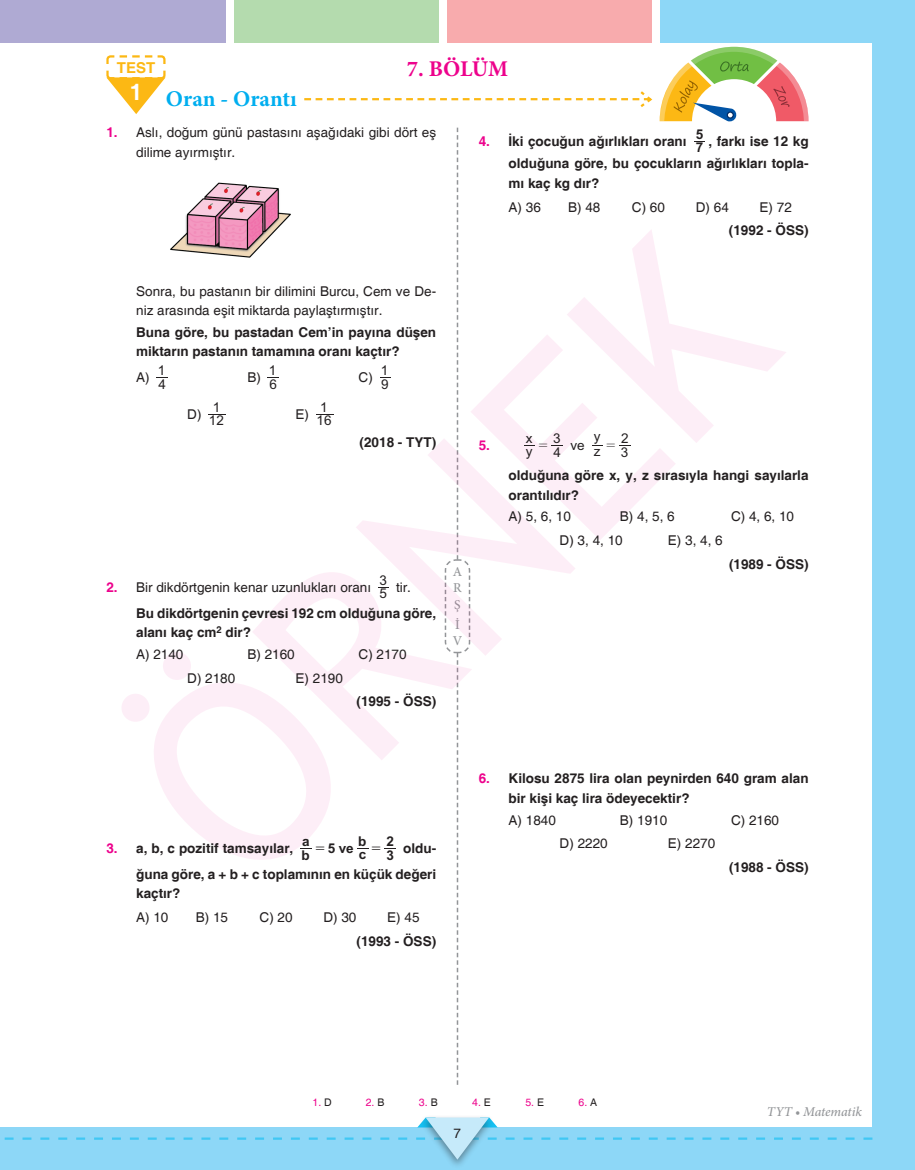
<style>
.page{position:relative;width:915px;height:1170px;background:#fff}
.page>*{position:absolute;margin:0;border:0;box-sizing:border-box;transform-origin:0 0}
.t1{font:255px "Trebuchet MS";color:#ed028c}
.t2{font:700 22.5px "Minion Pro";letter-spacing:-.005em;color:#00aeef}
.t3{font:700 22.5px "Minion Pro";letter-spacing:-.01em;color:#ed028c}
.t4{font:700 15px "Helvetica";color:#fcb814}
.t5{font:700 13.5px/19.5px "Helvetica";color:#231f20}
.t6{font:13.5px/19.5px "Helvetica";color:#231f20}
.t7{font:13.5px "Arial";color:#231f20}
.t8{font:italic 500 13.5px "Minion Pro";letter-spacing:-.005em;color:#939598}
.t9{font:700 13.5px "Arial";color:#231f20}
.t10{font:500 13.5px/16.2px "Minion Pro";color:#939598;text-align:justify}
.t11{font:700 13.5px "Helvetica";color:#ed028c}
.t12{font:13.5px "M Ma Greek";color:#231f20}
.t13{font:10.5px "Helvetica";color:#ed028c}
.s1{font-weight:700;color:#ed028c}
.s2{color:#ed028c}
.s3{font-family:"M Ma Greek"}
.s4{color:#231f20}
</style>
<div class="page">
<div style="left:659px;top:0;width:230px;height:43px;background:#8dd7f7"></div>
<div style="left:0;top:1127px;width:876px;height:42px;background:#8dd7f7"></div>
<div style="left:872px;top:0;width:42px;height:1169px;background:#8dd7f7"></div>
<div style="left:0;top:0;width:225px;height:43px;background:#afaad3"></div>
<div style="left:234px;top:0;width:204px;height:43px;background:#b4dbae"></div>
<div style="left:446px;top:0;width:205px;height:43px;background:#f8abad"></div>
<div style="left:419px;top:1114px;width:76px;height:55px;background:#231f20;opacity:.45"></div>
<svg style="left:5px;top:1117px;width:867px;height:42px"></svg>
<svg style="left:444px;top:128px;width:27px;height:956px"></svg>
<svg style="left:106px;top:55px;width:60px;height:59px"></svg>
<svg style="left:304px;top:47px;width:505px;height:75px"></svg>
<img style="left:170px;top:182px;width:121px;height:76px">
<svg style="left:156px;top:377px;width:12px;height:1px"></svg>
<svg style="left:208px;top:414px;width:18px;height:1px"></svg>
<svg style="left:316px;top:414px;width:17px;height:1px"></svg>
<svg style="left:300px;top:848px;width:12px;height:1px"></svg>
<svg style="left:384px;top:848px;width:12px;height:1px"></svg>
<p class="t4" style="left:117px;top:58px;width:40px">TEST</p>
<h2 class="t2" style="left:130px;top:83px;width:168px"><sup>1</sup> Oran - Orantı</h2>
<h2 class="t3" style="left:406px;top:53px;width:103px">7. BÖLÜM</h2>
<p class="t6" style="left:136px;top:123px;width:301px;text-indent:-30px"><span class="s1">1.</span> Aslı, doğum günü pastasını aşağıdaki gibi dört eş dilime ayırmıştır.</p>
<p class="t9" style="left:695px;top:125px;width:9px">5</p>
<p class="t5" style="left:508px;top:130px;width:301px;line-height:22.5px;text-align:right">, farkı ise 12 kg<br>olduğuna göre, bu çocukların ağırlıkları topla-</p>
<p class="t5" style="left:508px;top:174px;width:92px">mı kaç kg dır?</p>
<p class="t6" style="left:508px;top:197px;width:34px">A) 36</p>
<p class="t6" style="left:568px;top:197px;width:34px">B) 48</p>
<p class="t6" style="left:631px;top:197px;width:35px">C) 60</p>
<p class="t6" style="left:695px;top:197px;width:35px">D) 64</p>
<p class="t6" style="left:759px;top:197px;width:34px">E) 72</p>
<p class="t5" style="left:728px;top:221px;width:81px">(1992 - ÖSS)</p>
<p class="t5" style="left:478px;top:132px;width:209px"><span class="s2">4.</span> İki çocuğun ağırlıkları oranı</p>
<p class="t9" style="left:695px;top:138px;width:9px">7</p>
<h1 class="t1" style="left:75px;top:725px;width:768px;rotate:-45deg">ÖRNEK</h1>
<p class="t6" style="left:136px;top:282px;width:301px">Sonra, bu pastanın bir dilimini Burcu, Cem ve De&shy;niz arasında eşit miktarda paylaştırmıştır.</p>
<p class="t5" style="left:136px;top:323px;width:301px">Buna göre, bu pastadan Cem’in payına düşen miktarın pastanın tamamına oranı kaçtır?</p>
<p class="t6" style="left:136px;top:368px;width:15px">A)</p>
<p class="t7" style="left:158px;top:375px;width:9px">4</p>
<p class="t7" style="left:158px;top:362px;width:9px">1</p>
<p class="t7" style="left:269px;top:362px;width:9px">1</p>
<p class="t7" style="left:380px;top:362px;width:9px">1</p>
<p class="t6" style="left:358px;top:368px;width:16px">C)</p>
<p class="t7" style="left:381px;top:375px;width:9px">9</p>
<p class="t6" style="left:247px;top:368px;width:15px">B)</p>
<p class="t7" style="left:269px;top:375px;width:9px">6</p>
<p class="t7" style="left:213px;top:398px;width:9px">1</p>
<p class="t7" style="left:320px;top:398px;width:9px">1</p>
<p class="t6" style="left:187px;top:405px;width:16px">D)</p>
<p class="t7" style="left:209px;top:412px;width:17px">12</p>
<p class="t6" style="left:295px;top:405px;width:15px">E)</p>
<p class="t7" style="left:316px;top:412px;width:17px">16</p>
<p class="t7" style="left:620px;top:429px;width:9px">2</p>
<p class="t7" style="left:553px;top:429px;width:9px">3</p>
<p class="t7" style="left:593px;top:427px;width:8px">y</p>
<p class="t7" style="left:525px;top:429px;width:8px">x</p>
<p class="t5" style="left:359px;top:433px;width:78px">(2018 - TYT)</p>
<p class="t11" style="left:478px;top:437px;width:13px">5.</p>
<p class="t7" style="left:570px;top:436px;width:47px">ve z <span class="s3">=</span></p>
<p class="t12" style="left:538px;top:438px;width:11px">=</p>
<p class="t5" style="left:508px;top:466px;width:301px">olduğuna göre x, y, z sırasıyla hangi sayılarla orantılıdır?</p>
<p class="t6" style="left:508px;top:507px;width:64px">A) 5, 6, 10</p>
<p class="t6" style="left:619px;top:507px;width:56px">B) 4, 5, 6</p>
<p class="t6" style="left:730px;top:507px;width:65px">C) 4, 6, 10</p>
<p class="t6" style="left:559px;top:531px;width:65px">D) 3, 4, 10</p>
<p class="t6" style="left:667px;top:531px;width:56px">E) 3, 4, 6</p>
<p class="t5" style="left:728px;top:555px;width:81px">(1989 - ÖSS)</p>
<p class="t7" style="left:620px;top:443px;width:9px">3</p>
<p class="t7" style="left:553px;top:443px;width:9px">4</p>
<p class="t7" style="left:525px;top:442px;width:8px">y</p>
<p class="t10" style="left:452px;top:563px;width:11px">A R Ş</p>
<p class="t10" style="left:452px;top:616px;width:11px">İ<br>V</p>
<p class="t7" style="left:379px;top:571px;width:9px">3</p>
<p class="t6" style="left:106px;top:578px;width:266px"><span class="s1">2.</span> Bir dikdörtgenin kenar uzunlukları oranı</p>
<p class="t7" style="left:379px;top:584px;width:9px">5</p>
<p class="t6" style="left:396px;top:578px;width:16px">tir.</p>
<p class="t5" style="left:136px;top:604px;width:301px">Bu dikdörtgenin çevresi 192 cm olduğuna göre, alanı kaç cm<sup>2</sup> dir?</p>
<p class="t6" style="left:136px;top:645px;width:49px">A) 2140</p>
<p class="t6" style="left:247px;top:645px;width:49px">B) 2160</p>
<p class="t6" style="left:358px;top:645px;width:50px">C) 2170</p>
<p class="t6" style="left:187px;top:668px;width:50px">D) 2180</p>
<p class="t6" style="left:295px;top:668px;width:49px">E) 2190</p>
<p class="t5" style="left:356px;top:692px;width:81px">(1995 - ÖSS)</p>
<p class="t5" style="left:508px;top:769px;width:301px;text-indent:-30px"><span class="s2">6.</span> Kilosu 2875 lira olan peynirden 640 gram alan bir kişi kaç lira ödeyecektir?</p>
<p class="t6" style="left:508px;top:810px;width:49px">A) 1840</p>
<p class="t6" style="left:619px;top:810px;width:49px">B) 1910</p>
<p class="t6" style="left:730px;top:810px;width:50px">C) 2160</p>
<p class="t6" style="left:559px;top:834px;width:50px">D) 2220</p>
<p class="t6" style="left:667px;top:834px;width:49px">E) 2270</p>
<p class="t5" style="left:728px;top:858px;width:81px">(1988 - ÖSS)</p>
<p class="t9" style="left:386px;top:832px;width:9px">2</p>
<p class="t5" style="left:136px;top:836px;width:301px;line-height:25.5px;text-align:right">oldu-<br>ğuna göre, a + b + c toplamının en küçük değeri</p>
<p class="t5" style="left:136px;top:884px;width:46px">kaçtır?</p>
<p class="t6" style="left:136px;top:908px;width:34px">A) 10</p>
<p class="t6" style="left:196px;top:908px;width:34px">B) 15</p>
<p class="t6" style="left:259px;top:908px;width:35px">C) 20</p>
<p class="t6" style="left:323px;top:908px;width:35px">D) 30</p>
<p class="t6" style="left:387px;top:908px;width:34px">E) 45</p>
<p class="t5" style="left:356px;top:931px;width:81px">(1993 - ÖSS)</p>
<p class="t9" style="left:358px;top:832px;width:10px">b</p>
<p class="t9" style="left:302px;top:832px;width:9px">a</p>
<p class="t5" style="left:106px;top:839px;width:188px"><span class="s2">3.</span> a, b, c pozitif tamsayılar,</p>
<p class="t9" style="left:301px;top:846px;width:10px">b</p>
<p class="t9" style="left:315px;top:839px;width:67px"><span class="s3">=</span>5ve c <span class="s3">=</span></p>
<p class="t9" style="left:386px;top:846px;width:9px">3</p>
<p class="t13" style="left:312px;top:1095px;width:21px">1. <span class="s4">D</span></p>
<p class="t13" style="left:365px;top:1095px;width:20px">2. <span class="s4">B</span></p>
<p class="t13" style="left:419px;top:1095px;width:20px">3. <span class="s4">B</span></p>
<p class="t13" style="left:472px;top:1095px;width:20px">4. <span class="s4">E</span></p>
<p class="t13" style="left:525px;top:1095px;width:20px">5. <span class="s4">E</span></p>
<p class="t13" style="left:578px;top:1095px;width:20px">6. <span class="s4">A</span></p>
<p class="t6" style="left:453px;top:1123px;width:9px">7</p>
<p class="t8" style="left:766px;top:1102px;width:96px">TYT • Matematik</p>
</div>
